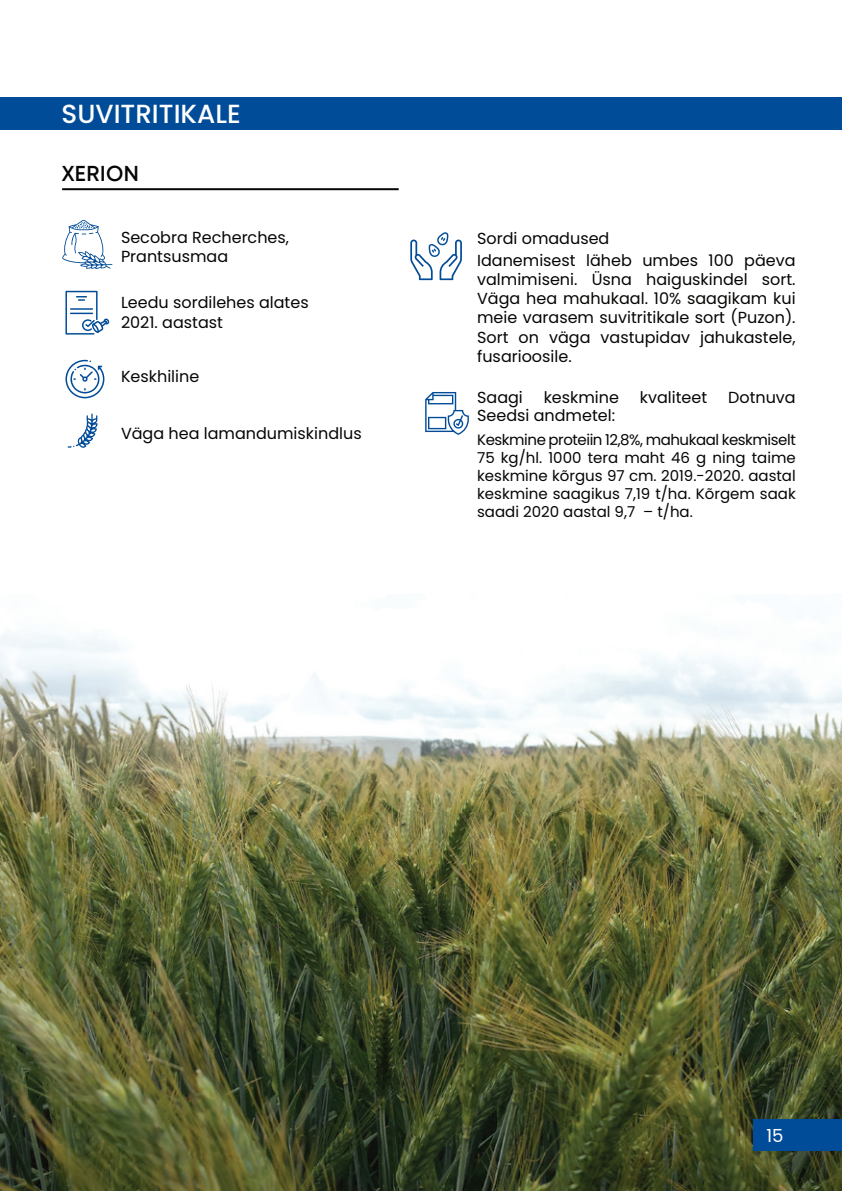
<style>
.page{position:relative;width:842px;height:1191px;background:#fff}
.page>*{position:absolute;margin:0;border:0;box-sizing:border-box;transform-origin:0 0}
.t1{font:500 26.2px "Poppins";color:#fff}
.t2{font:600 21px "Mont";color:#050504}
.t3{font:18px "Poppins";color:#fff}
.t4{font:16px/19.2px "Poppins";color:#050504}
.t5{font:15px/18px "Poppins";color:#050504;text-align:justify}
</style>
<div class="page">
<div style="left:0;top:97px;width:842px;height:33px;background:#014c98"></div>
<img style="left:0;top:280px;width:842px;height:911px">
<div style="left:753px;top:1118px;width:89px;height:32px;background:#014c98"></div>
<svg style="left:68px;top:413px;width:30px;height:35px"></svg>
<svg style="left:65px;top:360px;width:39px;height:38px"></svg>
<svg style="left:410px;top:232px;width:52px;height:48px"></svg>
<svg style="left:425px;top:392px;width:44px;height:43px"></svg>
<svg style="left:62px;top:220px;width:50px;height:49px"></svg>
<svg style="left:65px;top:291px;width:44px;height:43px"></svg>
<hr style="left:62px;top:188px;width:337px;height:2px;background:#050504">
<h1 class="t1" style="left:62px;top:99px;width:181px">SUVITRITIKALE</h1>
<h2 class="t2" style="left:62px;top:164px;width:79px">XERION</h2>
<p class="t4" style="left:121px;top:228px;width:170px">Secobra Recherches,<br>Prantsusmaa</p>
<p class="t4" style="left:121px;top:293px;width:189px">Leedu sordilehes alates<br>2021. aastast</p>
<p class="t4" style="left:121px;top:367px;width:80px">Keskhiline</p>
<p class="t4" style="left:121px;top:424px;width:242px">Väga hea lamandumiskindlus</p>
<p class="t4" style="left:477px;top:229px;width:134px">Sordi omadused</p>
<p class="t4" style="left:477px;top:250px;width:320px;text-align:justify">Idanemisest läheb umbes 100 päeva valmimiseni. Üsna haiguskindel sort.<br>Väga hea mahukaal. 10% saagikam kui meie varasem suvitritikale sort (Puzon).<br>Sort on väga vastupidav jahukastele, fusarioosile.</p>
<p class="t4" style="left:477px;top:388px;width:47px">Saagi</p>
<p class="t4" style="left:544px;top:388px;width:77px">keskmine</p>
<p class="t4" style="left:640px;top:388px;width:69px">kvaliteet</p>
<p class="t4" style="left:728px;top:388px;width:69px">Dotnuva</p>
<p class="t4" style="left:477px;top:406px;width:139px">Seedsi andmetel:</p>
<p class="t5" style="left:477px;top:431px;width:320px">Keskmine proteiin 12,8%, mahukaal keskmiselt 75 kg/hl. 1000 tera maht 46 g ning taime keskmine kõrgus 97 cm. 2019.-2020. aastal keskmine saagikus 7,19 t/ha. Kõrgem saak saadi 2020 aastal 9,7 – t/ha.</p>
<p class="t3" style="left:766px;top:1124px;width:19px">15</p>
</div>
